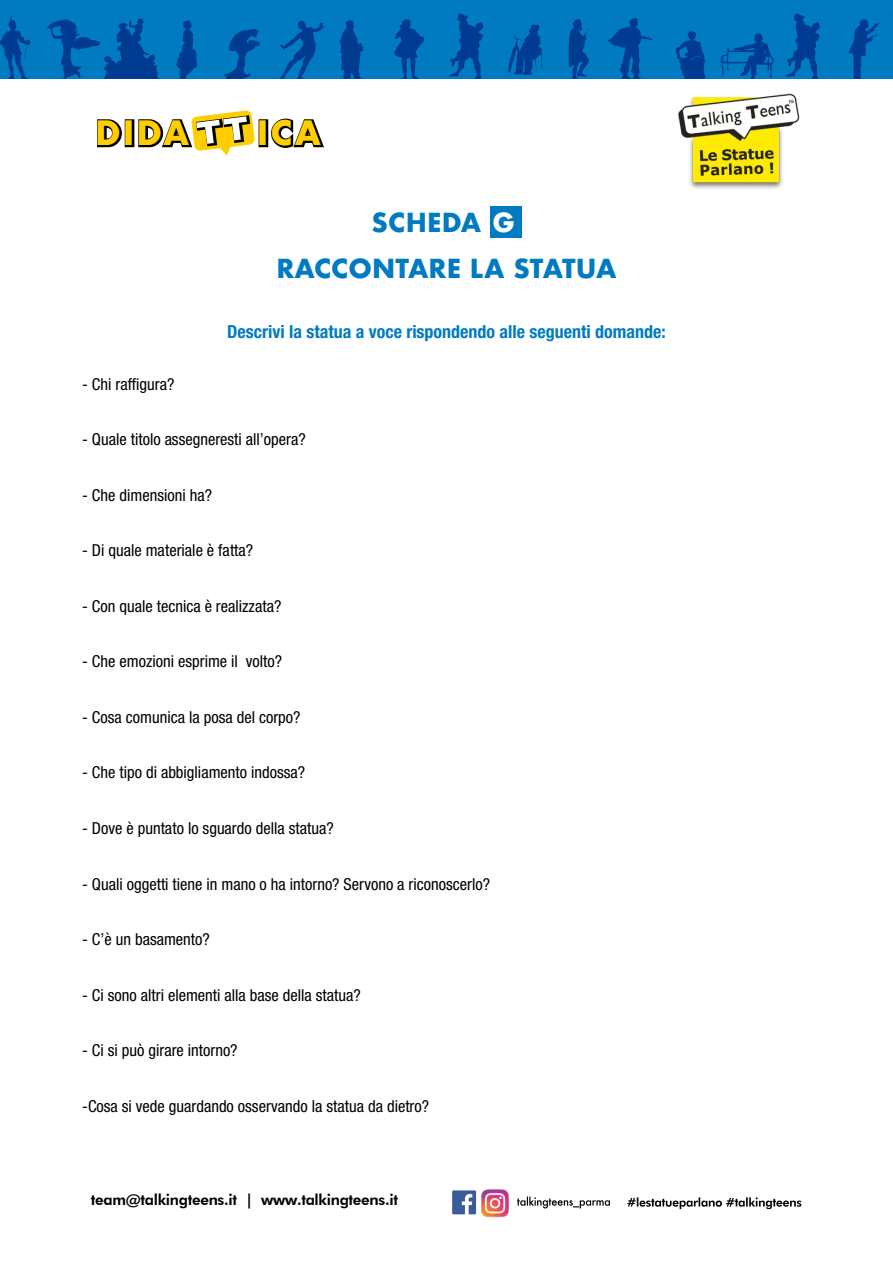
<style>
.page{position:relative;width:893px;height:1263px;background:#fff}
.page>*{position:absolute;margin:0;border:0;box-sizing:border-box;transform-origin:0 0}
.t1{font:700 32.7px "Futura";letter-spacing:.06em;color:#ffce00}
.t2{font:700 25.5px "Futura";color:#007bc1}
.t3{font:700 condensed 18px "Helvetica Neue LT Std";color:#007bc1}
.t4{font:condensed 16.5px "Helvetica Neue LT Std";color:#000}
.t5{font:800 15px "Futura BT";letter-spacing:-.02em;color:#000}
.s1{color:#fff}
</style>
<div class="page">
<div style="left:0;top:0;width:893px;height:79px;background:#007bc1"></div>
<svg style="left:0;top:16px;width:30px;height:63px"></svg>
<svg style="left:176px;top:21px;width:21px;height:58px"></svg>
<svg style="left:224px;top:29px;width:36px;height:50px"></svg>
<svg style="left:279px;top:21px;width:46px;height:58px"></svg>
<svg style="left:340px;top:20px;width:24px;height:59px"></svg>
<svg style="left:394px;top:19px;width:30px;height:60px"></svg>
<svg style="left:508px;top:24px;width:34px;height:51px"></svg>
<svg style="left:568px;top:19px;width:21px;height:60px"></svg>
<svg style="left:607px;top:18px;width:45px;height:61px"></svg>
<svg style="left:676px;top:31px;width:30px;height:37px"></svg>
<svg style="left:721px;top:33px;width:53px;height:35px"></svg>
<svg style="left:848px;top:13px;width:44px;height:66px"></svg>
<svg style="left:47px;top:18px;width:111px;height:61px"></svg>
<svg style="left:449px;top:14px;width:34px;height:65px"></svg>
<svg style="left:787px;top:14px;width:33px;height:65px"></svg>
<img style="left:678px;top:68px;width:128px;height:121px">
<svg style="left:97px;top:110px;width:227px;height:46px"></svg>
<svg style="left:452px;top:1190px;width:24px;height:24px"></svg>
<img style="left:481px;top:1189px;width:28px;height:29px">
<svg style="left:517px;top:1196px;width:93px;height:12px"></svg>
<svg style="left:627px;top:1197px;width:174px;height:12px"></svg>
<div style="left:490px;top:206px;width:31px;height:31px;background:#007bc1"></div>
<h1 class="t1" style="left:95px;top:109px;width:96px">DIDA</h1>
<h1 class="t1" style="left:257px;top:109px;width:66px">ICA</h1>
<h2 class="t2" style="left:372px;top:204px;width:145px">SCHEDA <span class="s1">G</span></h2>
<h2 class="t2" style="left:276px;top:250px;width:342px">RACCONTARE LA STATUA</h2>
<p class="t4" style="left:82px;top:374px;width:94px">- Chi raffigura?</p>
<p class="t3" style="left:227px;top:321px;width:440px">Descrivi la statua a voce rispondendo alle seguenti domande:</p>
<p class="t4" style="left:82px;top:430px;width:225px">- Quale titolo assegneresti all’opera?</p>
<p class="t4" style="left:82px;top:485px;width:131px">- Che dimensioni ha?</p>
<p class="t4" style="left:82px;top:541px;width:173px">- Di quale materiale è fatta?</p>
<p class="t4" style="left:82px;top:596px;width:201px">- Con quale tecnica è realizzata?</p>
<p class="t4" style="left:82px;top:652px;width:201px">- Che emozioni esprime il volto?</p>
<p class="t4" style="left:82px;top:707px;width:220px">- Cosa comunica la posa del corpo?</p>
<p class="t4" style="left:82px;top:763px;width:224px">- Che tipo di abbigliamento indossa?</p>
<p class="t4" style="left:82px;top:819px;width:253px">- Dove è puntato lo sguardo della statua?</p>
<p class="t4" style="left:82px;top:874px;width:409px">- Quali oggetti tiene in mano o ha intorno? Servono a riconoscerlo?</p>
<p class="t4" style="left:82px;top:930px;width:129px">- C’è un basamento?</p>
<p class="t4" style="left:82px;top:985px;width:280px">- Ci sono altri elementi alla base della statua?</p>
<p class="t4" style="left:82px;top:1041px;width:157px">- Ci si può girare intorno?</p>
<p class="t4" style="left:82px;top:1096px;width:348px">-Cosa si vede guardando osservando la statua da dietro?</p>
<p class="t5" style="left:91px;top:1190px;width:308px">team@talkingteens.it | www.talkingteens.it</p>
</div>
